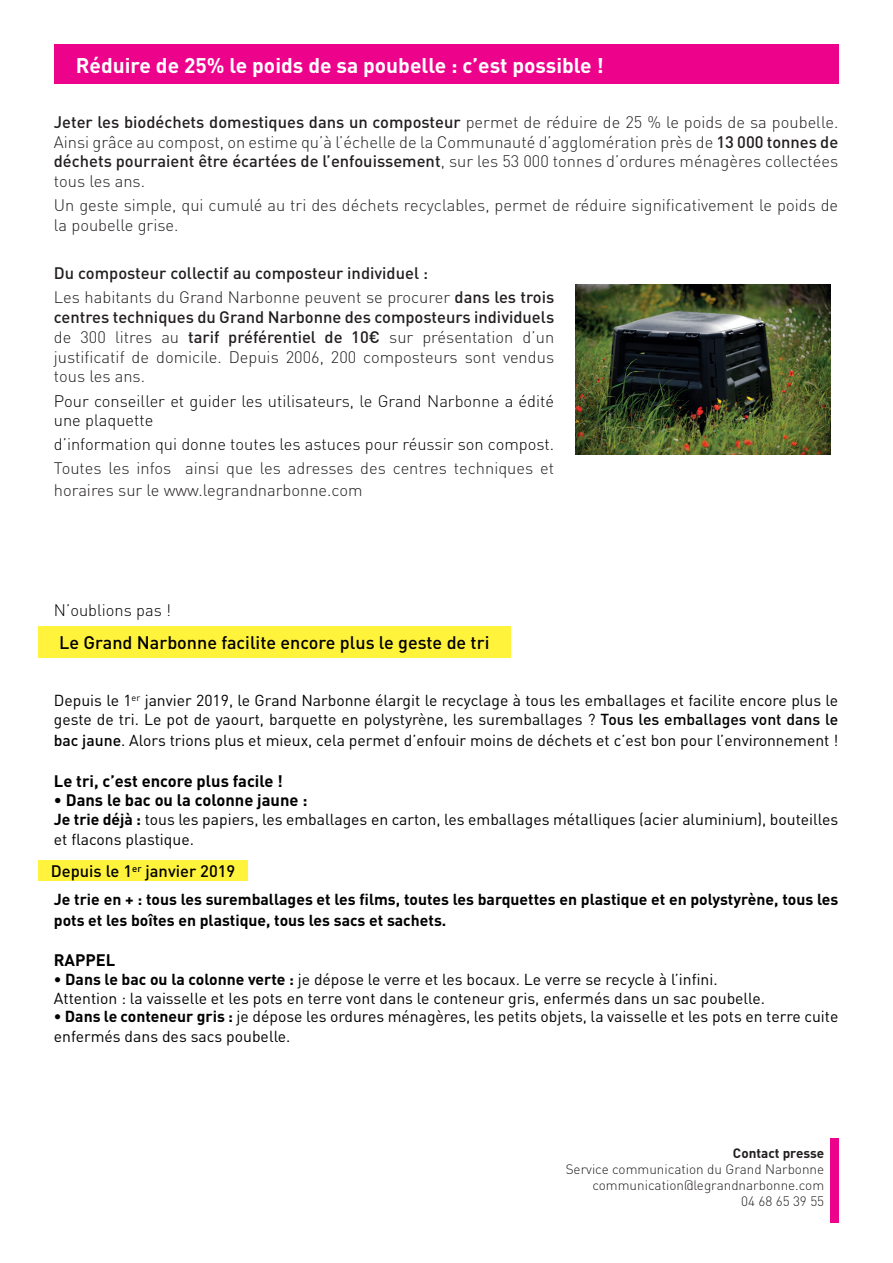
<style>
.page{position:relative;width:893px;height:1263px;background:#fff}
.page>*{position:absolute;margin:0;border:0;box-sizing:border-box;transform-origin:0 0}
.t1{font:700 21px "DIN Pro";color:#fff}
.t2{font:500 18px "DIN Pro";color:#000}
.t3{font:300 16.5px/19.8px "DIN Pro";color:#231f20;text-align:justify}
.t4{font:300 16.5px/19.8px "DIN Pro";color:#000}
.t5{font:500 16.5px/24px "DIN Pro";color:#231f20}
.t6{font:700 16.5px "DIN Pro";color:#000}
.t7{font:500 16.5px "DIN Pro";color:#000}
.t8{font:15.75px/18.9px "DIN Pro";color:#000}
.t9{font:700 15.75px/20.7px "DIN Pro";color:#000}
.t10{font:300 13.5px/16.2px "DIN Pro";color:#231f20;text-align:right}
.t11{font:700 13.5px "DIN Pro";color:#231f20}
.s1{font-weight:500}
.s2{font-weight:300}
.s3{font-weight:700}
</style>
<div class="page">
<div style="left:831px;top:1137px;width:8px;height:85px;background:#ed028c"></div>
<div style="left:54px;top:44px;width:785px;height:39px;background:#ed028c"></div>
<div style="left:38px;top:626px;width:472px;height:32px;background:#fff33c"></div>
<div style="left:38px;top:860px;width:210px;height:21px;background:#fff33c"></div>
<img style="left:575px;top:285px;width:256px;height:170px">
<h1 class="t1" style="left:76px;top:51px;width:530px">Réduire de 25% le poids de sa poubelle : c’est possible !</h1>
<p class="t3" style="left:54px;top:111px;width:786px"><span class="s1">Jeter les biodéchets domestiques dans un composteur</span> permet de réduire de 25 % le poids de sa poubelle.<br>Ainsi grâce au compost, on estime qu’à l’échelle de la Communauté d’agglomération près de <span class="s1">13 000 tonnes de déchets pourraient être écartées de l’enfouissement</span>, sur les 53 000 tonnes d’ordures ménagères collectées tous les ans.</p>
<p class="t3" style="left:54px;top:195px;width:786px">Un geste simple, qui cumulé au tri des déchets recyclables, permet de réduire significativement le poids de la poubelle grise.</p>
<p class="t5" style="left:54px;top:261px;width:502px">Du composteur collectif au composteur individuel :<br><span class="s2">Les habitants du Grand Narbonne peuvent se procurer</span> dans les trois</p>
<p class="t3" style="left:54px;top:306px;width:502px"><span class="s1">centres techniques du Grand Narbonne des composteurs individuels </span>de 300 litres au <span class="s1">tarif préférentiel de 10€</span> sur présentation d’un justificatif de domicile. Depuis 2006, 200 composteurs sont vendus tous les ans.</p>
<p class="t4" style="left:54px;top:390px;width:502px">Pour conseiller et guider les utilisateurs, le Grand Narbonne a édité une plaquette</p>
<p class="t4" style="left:54px;top:434px;width:502px">d’information qui donne toutes les astuces pour réussir son compost.</p>
<p class="t3" style="left:54px;top:457px;width:502px;line-height:21.6px">Toutes les infos ainsi que les adresses des centres techniques et horaires sur le www.legrandnarbonne.com</p>
<p class="t4" style="left:54px;top:600px;width:119px">N’oublions pas !</p>
<p class="t2" style="left:59px;top:630px;width:432px">Le Grand Narbonne facilite encore plus le geste de tri</p>
<p class="t8" style="left:54px;top:691px;width:786px">Depuis le 1<sup>er</sup> janvier 2019, le Grand Narbonne élargit le recyclage à tous les emballages et facilite encore plus le geste de tri. Le pot de yaourt, barquette en polystyrène, les suremballages ? <span class="s1">Tous les emballages vont dans le</span></p>
<p class="t8" style="left:54px;top:730px;width:786px"><span class="s1">bac jaune</span>. Alors trions plus et mieux, cela permet d’enfouir moins de déchets et c’est bon pour l’environnement !</p>
<p class="t6" style="left:54px;top:769px;width:231px">Le tri, c’est encore plus facile !</p>
<p class="t6" style="left:54px;top:789px;width:255px">• Dans le bac ou la colonne jaune :</p>
<p class="t8" style="left:54px;top:809px;width:786px;line-height:19.8px"><span class="s3">Je trie déjà :</span> tous les papiers, les emballages en carton, les emballages métalliques (acier aluminium), bouteilles et flacons plastique.</p>
<p class="t7" style="left:51px;top:860px;width:186px">Depuis le 1<sup>er</sup> janvier 2019</p>
<p class="t9" style="left:54px;top:889px;width:786px">Je trie en + : tous les suremballages et les films, toutes les barquettes en plastique et en polystyrène, tous les pots et les boîtes en plastique, tous les sacs et sachets.</p>
<p class="t6" style="left:54px;top:948px;width:63px">RAPPEL</p>
<p class="t8" style="left:54px;top:969px;width:713px"><span class="s3">• Dans le bac ou la colonne verte :</span> je dépose le verre et les bocaux. Le verre se recycle à l’infini.<br>Attention : la vaisselle et les pots en terre vont dans le conteneur gris, enfermés dans un sac poubelle.</p>
<p class="t8" style="left:54px;top:1006px;width:786px;line-height:19.8px"><span class="s3">• Dans le conteneur gris :</span> je dépose les ordures ménagères, les petits objets, la vaisselle et les pots en terre cuite enfermés dans des sacs poubelle.</p>
<p class="t11" style="left:733px;top:1144px;width:93px">Contact presse</p>
<p class="t10" style="left:566px;top:1160px;width:260px">Service communication du Grand Narbonne communication@legrandnarbonne.com<br>04 68 65 39 55</p>
</div>
